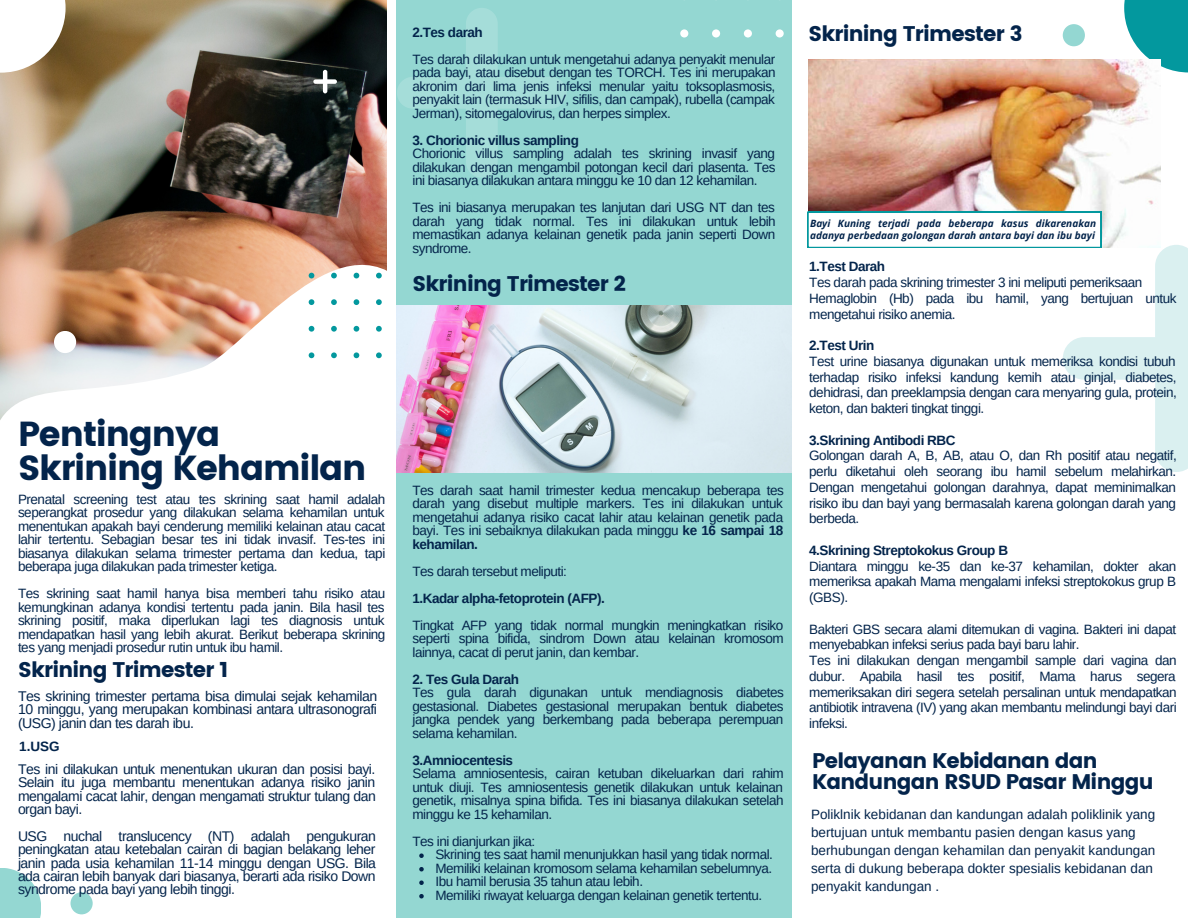
<style>
.page{position:relative;width:1188px;height:918px;background:#fff}
.page>*{position:absolute;margin:0;border:0;box-sizing:border-box;transform-origin:0 0}
.t1{font:34.65px/33.8px "Poppins";letter-spacing:-.035em;color:#03244b}
.t2{font:21.15px/20.2px "Poppins";letter-spacing:-.035em;color:#03244b}
.t3{font:14.1px/13.5px "Arimo";letter-spacing:-.035em;color:#03244b;text-align:justify}
.t4{font:13.95px/13.4px "Arimo";letter-spacing:-.035em;color:#03244b;text-align:justify}
.t5{font:13.5px/13.5px "Arimo";letter-spacing:-.035em;color:#03244b;text-align:justify}
.t6{font:13.5px/18px "Arimo";color:#03244b}
.t7{font:700 13.5px "Arimo";letter-spacing:-.035em;color:#03244b}
.t8{font:italic 700 10.05px/11.7px "Open Sans";color:#03244b}
.s1{font-weight:700}
</style>
<div class="page">
<img style="left:0;top:0;width:387px;height:112px">
<img style="left:0;top:112px;width:387px;height:308px">
<div style="left:396px;top:0;width:396px;height:918px;background:#94d7d2"></div>
<svg style="left:309px;top:273px;width:73px;height:85px"></svg>
<svg style="left:397px;top:8px;width:170px;height:170px"></svg>
<svg style="left:680px;top:29px;width:104px;height:9px"></svg>
<svg style="left:0;top:0;width:66px;height:73px"></svg>
<div style="left:1124px;top:0;width:64px;height:72px;background:#03989e"></div>
<svg style="left:0;top:868px;width:41px;height:50px;fill:#94d7d2"></svg>
<svg style="left:313px;top:70px;width:24px;height:23px"></svg>
<div style="left:54px;top:331px;width:22px;height:22px;background:#fff;border-radius:50%"></div>
<div style="left:71px;top:892px;width:22px;height:22px;background:#94d7d2;border-radius:50%"></div>
<div style="left:1063px;top:24px;width:22px;height:22px;background:#94d7d2;border-radius:50%"></div>
<img style="left:808px;top:60px;width:352px;height:152px">
<svg style="left:808px;top:212px;width:380px;height:260px"></svg>
<img style="left:396px;top:306px;width:396px;height:166px">
<svg style="left:419px;top:853px;width:5px;height:5px"></svg>
<svg style="left:419px;top:867px;width:5px;height:4px"></svg>
<svg style="left:419px;top:880px;width:5px;height:5px"></svg>
<svg style="left:419px;top:894px;width:5px;height:4px"></svg>
<h1 class="t1" style="left:18px;top:417px;width:350px">Pentingnya<br>Skrining Kehamilan</h1>
<p class="t5" style="left:18px;top:492px;width:369px">Prenatal screening test atau tes skrining saat hamil adalah seperangkat prosedur yang dilakukan selama kehamilan untuk menentukan apakah bayi cenderung memiliki kelainan atau cacat lahir tertentu. Sebagian besar tes ini tidak invasif. Tes-tes ini biasanya dilakukan selama trimester pertama dan kedua, tapi beberapa juga dilakukan pada trimester ketiga.</p>
<p class="t5" style="left:18px;top:587px;width:369px">Tes skrining saat hamil hanya bisa memberi tahu risiko atau kemungkinan adanya kondisi tertentu pada janin. Bila hasil tes skrining positif, maka diperlukan lagi tes diagnosis untuk mendapatkan hasil yang lebih akurat. Berikut beberapa skrining tes yang menjadi prosedur rutin untuk ibu hamil.</p>
<h2 class="t2" style="left:18px;top:660px;width:212px">Skrining Trimester 1</h2>
<p class="t3" style="left:18px;top:689px;width:361px">Tes skrining trimester pertama bisa dimulai sejak kehamilan 10 minggu, yang merupakan kombinasi antara ultrasonografi (USG) janin dan tes darah ibu.</p>
<p class="t7" style="left:19px;top:739px;width:42px">1.USG</p>
<p class="t4" style="left:18px;top:762px;width:359px">Tes ini dilakukan untuk menentukan ukuran dan posisi bayi.<br>Selain itu juga membantu menentukan adanya risiko janin mengalami cacat lahir, dengan mengamati struktur tulang dan organ bayi.</p>
<p class="t4" style="left:18px;top:829px;width:360px">USG nuchal translucency (NT) adalah pengukuran peningkatan atau ketebalan cairan di bagian belakang leher janin pada usia kehamilan 11-14 minggu dengan USG. Bila ada cairan lebih banyak dari biasanya, berarti ada risiko Down syndrome pada bayi yang lebih tinggi.</p>
<p class="t7" style="left:412px;top:25px;width:72px">2.Tes darah</p>
<p class="t5" style="left:412px;top:52px;width:365px">Tes darah dilakukan untuk mengetahui adanya penyakit menular pada bayi, atau disebut dengan tes TORCH. Tes ini merupakan akronim dari lima jenis infeksi menular yaitu toksoplasmosis, penyakit lain (termasuk HIV, sifilis, dan campak), rubella (campak Jerman), sitomegalovirus, dan herpes simplex.</p>
<p class="t7" style="left:412px;top:133px;width:168px">3. Chorionic villus sampling</p>
<p class="t5" style="left:412px;top:147px;width:365px">Chorionic villus sampling adalah tes skrining invasif yang dilakukan dengan mengambil potongan kecil dari plasenta. Tes ini biasanya dilakukan antara minggu ke 10 dan 12 kehamilan.</p>
<p class="t5" style="left:412px;top:201px;width:365px">Tes ini biasanya merupakan tes lanjutan dari USG NT dan tes darah yang tidak normal. Tes ini dilakukan untuk lebih memastikan adanya kelainan genetik pada janin seperti Down syndrome.</p>
<h2 class="t2" style="left:412px;top:273px;width:215px">Skrining Trimester 2</h2>
<p class="t5" style="left:412px;top:483px;width:373px">Tes darah saat hamil trimester kedua mencakup beberapa tes darah yang disebut multiple markers. Tes ini dilakukan untuk mengetahui adanya risiko cacat lahir atau kelainan genetik pada bayi. Tes ini sebaiknya dilakukan pada minggu <span class="s1">ke 16 sampai 18 kehamilan.</span></p>
<p class="t5" style="left:412px;top:564px;width:156px">Tes darah tersebut meliputi:</p>
<p class="t7" style="left:412px;top:590px;width:194px">1.Kadar alpha-fetoprotein (AFP).</p>
<p class="t5" style="left:412px;top:618px;width:373px">Tingkat AFP yang tidak normal mungkin meningkatkan risiko seperti spina bifida, sindrom Down atau kelainan kromosom lainnya, cacat di perut janin, dan kembar.</p>
<p class="t7" style="left:412px;top:671px;width:108px">2. Tes Gula Darah</p>
<p class="t5" style="left:412px;top:686px;width:373px">Tes gula darah digunakan untuk mendiagnosis diabetes gestasional. Diabetes gestasional merupakan bentuk diabetes jangka pendek yang berkembang pada beberapa perempuan selama kehamilan.</p>
<p class="t7" style="left:412px;top:752px;width:102px">3.Amniocentesis</p>
<p class="t5" style="left:412px;top:767px;width:373px">Selama amniosentesis, cairan ketuban dikeluarkan dari rahim untuk diuji. Tes amniosentesis genetik dilakukan untuk kelainan genetik, misalnya spina bifida. Tes ini biasanya dilakukan setelah minggu ke 15 kehamilan.</p>
<p class="t5" style="left:412px;top:834px;width:124px">Tes ini dianjurkan jika:</p>
<p class="t5" style="left:435px;top:848px;width:339px;text-align:left">Skrining tes saat hamil menunjukkan hasil yang tidak normal.<br>Memiliki kelainan kromosom selama kehamilan sebelumnya.<br>Ibu hamil berusia 35 tahun atau lebih.<br>Memiliki riwayat keluarga dengan kelainan genetik tertentu.</p>
<h2 class="t2" style="left:808px;top:23px;width:216px">Skrining Trimester 3</h2>
<p class="t8" style="left:810px;top:217px;width:287px">Bayi Kuning terjadi pada beberapa kasus dikarenakan adanya perbedaan golongan darah antara bayi dan ibu bayi</p>
<p class="t7" style="left:809px;top:259px;width:77px">1.Test Darah</p>
<p class="t5" style="left:809px;top:274px;width:369px;line-height:15.8px;text-align:left">Tes darah pada skrining trimester 3 ini meliputi pemeriksaan<br>Hemaglobin (Hb) pada ibu hamil, yang bertujuan untuk mengetahui risiko anemia.</p>
<p class="t7" style="left:809px;top:338px;width:67px">2.Test Urin</p>
<p class="t5" style="left:809px;top:353px;width:369px;line-height:15.8px">Test urine biasanya digunakan untuk memeriksa kondisi tubuh terhadap risiko infeksi kandung kemih atau ginjal, diabetes, dehidrasi, dan preeklampsia dengan cara menyaring gula, protein, keton, dan bakteri tingkat tinggi.</p>
<p class="t7" style="left:809px;top:432px;width:148px">3.Skrining Antibodi RBC</p>
<p class="t5" style="left:809px;top:448px;width:369px;line-height:15.8px">Golongan darah A, B, AB, atau O, dan Rh positif atau negatif, perlu diketahui oleh seorang ibu hamil sebelum melahirkan.<br>Dengan mengetahui golongan darahnya, dapat meminimalkan risiko ibu dan bayi yang bermasalah karena golongan darah yang berbeda.</p>
<p class="t7" style="left:809px;top:543px;width:200px">4.Skrining Streptokokus Group B</p>
<p class="t5" style="left:809px;top:558px;width:369px;line-height:15.8px">Diantara minggu ke-35 dan ke-37 kehamilan, dokter akan memeriksa apakah Mama mengalami infeksi streptokokus grup B (GBS).</p>
<p class="t5" style="left:809px;top:621px;width:369px;line-height:15.8px;text-align:left">Bakteri GBS secara alami ditemukan di vagina. Bakteri ini dapat menyebabkan infeksi serius pada bayi baru lahir.<br>Tes ini dilakukan dengan mengambil sample dari vagina dan dubur. Apabila hasil tes positif, Mama harus segera memeriksakan diri segera setelah persalinan untuk mendapatkan antibiotik intravena (IV) yang akan membantu melindungi bayi dari infeksi.</p>
<h2 class="t2" style="left:812px;top:751px;width:343px">Pelayanan Kebidanan dan<br>Kandungan RSUD Pasar Minggu</h2>
<p class="t6" style="left:811px;top:805px;width:346px">Poliklnik kebidanan dan kandungan adalah poliklinik yang bertujuan untuk membantu pasien dengan kasus yang berhubungan dengan kehamilan dan penyakit kandungan serta di dukung beberapa dokter spesialis kebidanan dan penyakit kandungan .</p>
</div>
